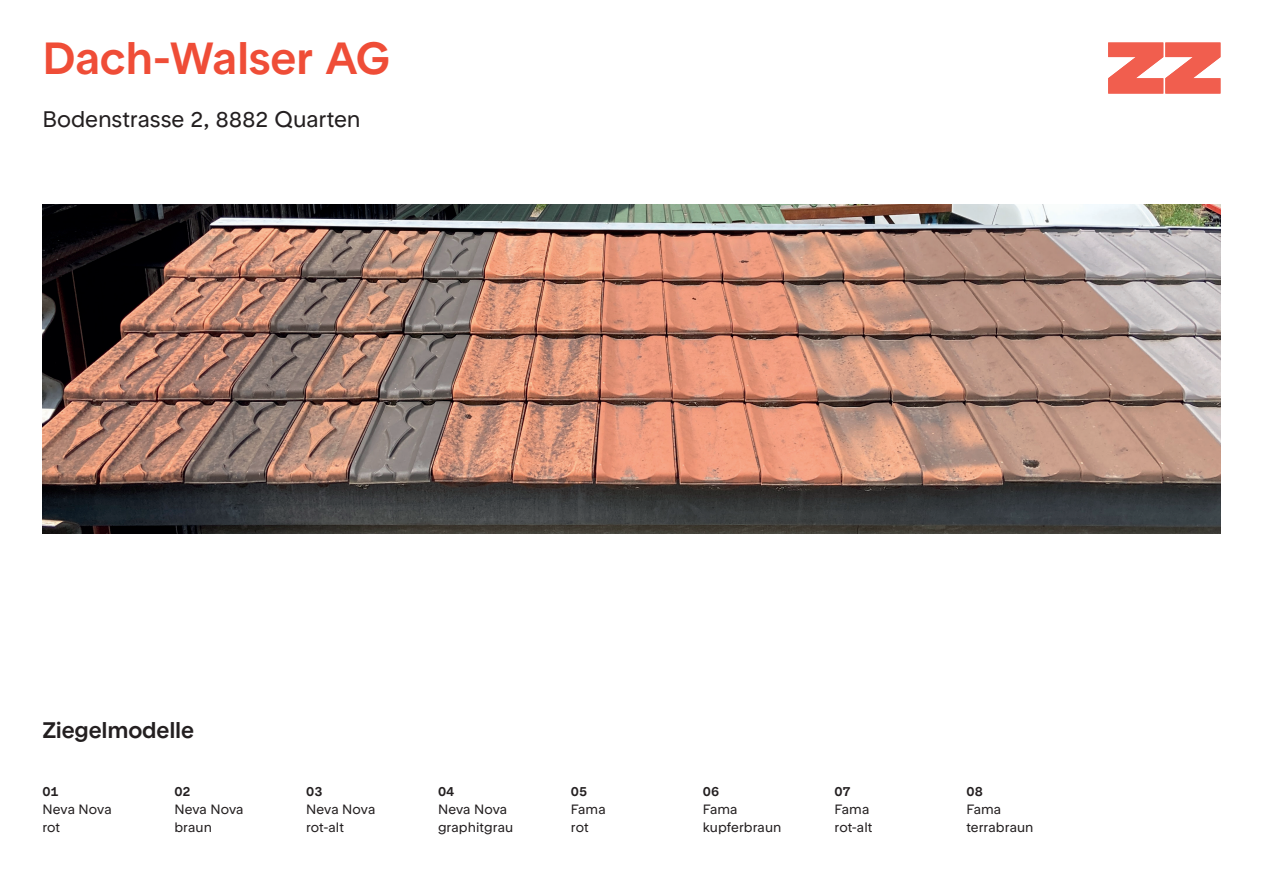
<style>
.page{position:relative;width:1263px;height:893px;background:#fff}
.page>*{position:absolute;margin:0;border:0;box-sizing:border-box;transform-origin:0 0}
.t1{font:500 45px "ZZ Rondelle";letter-spacing:-.01em;color:#ef4d37}
.t2{font:22.5px "ZZ Rondelle";letter-spacing:-.01em;color:#231f20}
.t3{font:500 22.5px "ZZ Rondelle";letter-spacing:-.005em;color:#231f20}
.t4{font:13.5px/18px "ZZ Rondelle";color:#231f20}
.t5{font:500 13.5px "ZZ Rondelle";letter-spacing:.005em;color:#231f20}
</style>
<div class="page">
<svg style="left:1108px;top:43px;width:112px;height:51px"></svg>
<img style="left:43px;top:204px;width:1177px;height:329px">
<h1 class="t1" style="left:43px;top:31px;width:349px">Dach-Walser AG</h1>
<h2 class="t2" style="left:43px;top:106px;width:320px">Bodenstrasse 2, 8882 Quarten</h2>
<h2 class="t3" style="left:43px;top:717px;width:153px">Ziegelmodelle</h2>
<p class="t5" style="left:43px;top:783px;width:18px">01</p>
<p class="t4" style="left:43px;top:800px;width:71px">Neva Nova rot</p>
<p class="t5" style="left:174px;top:783px;width:18px">02</p>
<p class="t4" style="left:174px;top:800px;width:71px">Neva Nova braun</p>
<p class="t5" style="left:306px;top:783px;width:18px">03</p>
<p class="t4" style="left:306px;top:800px;width:71px">Neva Nova rot-alt</p>
<p class="t5" style="left:438px;top:783px;width:18px">04</p>
<p class="t4" style="left:438px;top:800px;width:77px">Neva Nova graphitgrau</p>
<p class="t5" style="left:571px;top:783px;width:18px">05</p>
<p class="t4" style="left:571px;top:800px;width:36px">Fama rot</p>
<p class="t5" style="left:703px;top:783px;width:18px">06</p>
<p class="t4" style="left:703px;top:800px;width:80px">Fama kupferbraun</p>
<p class="t5" style="left:834px;top:783px;width:18px">07</p>
<p class="t4" style="left:834px;top:800px;width:39px">Fama rot-alt</p>
<p class="t5" style="left:966px;top:783px;width:18px">08</p>
<p class="t4" style="left:966px;top:800px;width:69px">Fama terrabraun</p>
</div>
